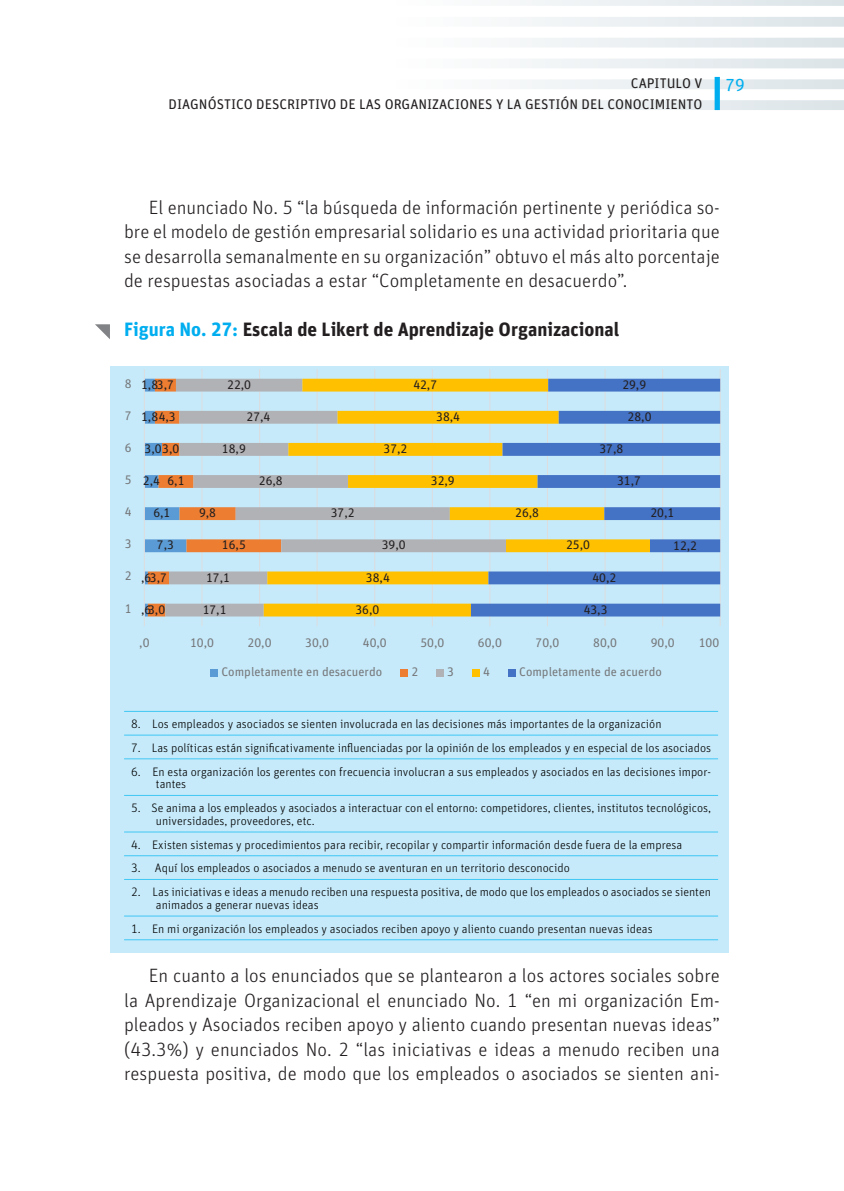
<style>
.page{position:relative;width:844px;height:1191px;background:#fff}
.page>*{position:absolute;margin:0;border:0;box-sizing:border-box;transform-origin:0 0}
.t1{font:300 19.25px/24.5px "FF Unit Pro";color:#231f20;text-align:justify}
.t2{font:700 19.25px "FF Unit Pro";color:#231f20}
.t3{font:17.5px "FF Unit Pro";color:#00aeef}
.t4{font:14px/21px "FF Unit Pro";color:#231f20;text-align:right}
.t5{font:12.42px "FF Unit Pro";letter-spacing:-.005em;color:#231f20}
.t6{font:12.42px "FF Unit Pro";color:#76787b}
.t7{font:300 12.25px/13px "FF Unit Pro";color:#000}
.s1{color:#00aeef}
</style>
<div class="page">
<svg style="left:520px;top:0;width:323px;height:6px;fill:#e9eef0"></svg>
<svg style="left:520px;top:17px;width:323px;height:10px;fill:#e9eef1"></svg>
<svg style="left:520px;top:38px;width:323px;height:10px;fill:#eaeff1"></svg>
<svg style="left:520px;top:59px;width:323px;height:9px;fill:#e8eef0"></svg>
<svg style="left:520px;top:79px;width:323px;height:10px;fill:#eaeff1"></svg>
<svg style="left:520px;top:100px;width:323px;height:10px;fill:#e9eef0"></svg>
<div style="left:714px;top:77px;width:5px;height:33px;background:#00aeef"></div>
<div style="left:110px;top:366px;width:618px;height:586px;background:#c6eafa"></div>
<hr style="left:124px;top:711px;width:594px;height:1px;background:#40c7f4">
<hr style="left:124px;top:734px;width:594px;height:1px;background:#40c7f4">
<hr style="left:124px;top:758px;width:594px;height:1px;background:#40c7f4">
<hr style="left:124px;top:795px;width:594px;height:1px;background:#40c7f4">
<hr style="left:124px;top:831px;width:594px;height:1px;background:#40c7f4">
<hr style="left:124px;top:855px;width:594px;height:1px;background:#40c7f4">
<hr style="left:124px;top:879px;width:594px;height:1px;background:#40c7f4">
<hr style="left:124px;top:915px;width:594px;height:1px;background:#40c7f4">
<hr style="left:124px;top:939px;width:594px;height:1px;background:#40c7f4">
<hr style="left:201px;top:369px;width:1px;height:257px;background:#dcdddf">
<hr style="left:259px;top:369px;width:1px;height:257px;background:#dcdddf">
<hr style="left:316px;top:369px;width:1px;height:257px;background:#dcdddf">
<hr style="left:374px;top:369px;width:1px;height:257px;background:#dcdddf">
<hr style="left:431px;top:369px;width:1px;height:257px;background:#dcdddf">
<hr style="left:489px;top:369px;width:1px;height:257px;background:#dcdddf">
<hr style="left:547px;top:369px;width:1px;height:257px;background:#dcdddf">
<hr style="left:604px;top:369px;width:1px;height:257px;background:#dcdddf">
<hr style="left:662px;top:369px;width:1px;height:257px;background:#dcdddf">
<hr style="left:719px;top:369px;width:1px;height:257px;background:#dcdddf">
<svg style="left:145px;top:379px;width:20px;height:237px"></svg>
<svg style="left:165px;top:379px;width:99px;height:237px"></svg>
<svg style="left:264px;top:379px;width:207px;height:237px"></svg>
<svg style="left:471px;top:379px;width:249px;height:237px"></svg>
<hr style="left:144px;top:369px;width:1px;height:257px;background:#dcdddf">
<div style="left:210px;top:669px;width:8px;height:8px;background:#5b9bd5"></div>
<div style="left:400px;top:669px;width:8px;height:8px;background:#ed7d31"></div>
<div style="left:436px;top:669px;width:7px;height:8px;background:#b1b2b6"></div>
<div style="left:472px;top:669px;width:7px;height:8px;background:#ffc000"></div>
<div style="left:507px;top:669px;width:8px;height:8px;background:#4472c4"></div>
<svg style="left:95px;top:324px;width:15px;height:15px"></svg>
<p class="t4" style="left:168px;top:72px;width:535px">CAPITULO V<br>DIAGNÓSTICO DESCRIPTIVO DE LAS ORGANIZACIONES Y LA GESTIÓN DEL CONOCIMIENTO</p>
<h2 class="t3" style="left:725px;top:72px;width:21px">79</h2>
<p class="t1" style="left:124px;top:194px;width:597px;text-indent:25px">El enunciado No. 5 “la búsqueda de información pertinente y periódica so&shy;bre el modelo de gestión empresarial solidario es una actividad prioritaria que se desarrolla semanalmente en su organización” obtuvo el más alto porcentaje de respuestas asociadas a estar “Completamente en desacuerdo”.</p>
<h1 class="t2" style="left:124px;top:315px;width:496px"><span class="s1">Figura No. 27:</span> Escala de Likert de Aprendizaje Organizacional</h1>
<p class="t6" style="left:125px;top:375px;width:8px">8</p>
<p class="t5" style="left:141px;top:376px;width:34px">1,83,7</p>
<p class="t5" style="left:227px;top:376px;width:25px">22,0</p>
<p class="t5" style="left:413px;top:376px;width:25px">42,7</p>
<p class="t5" style="left:622px;top:376px;width:25px">29,9</p>
<p class="t6" style="left:125px;top:407px;width:8px">7</p>
<p class="t5" style="left:141px;top:408px;width:36px">1,84,3</p>
<p class="t5" style="left:246px;top:408px;width:25px">27,4</p>
<p class="t5" style="left:436px;top:408px;width:25px">38,4</p>
<p class="t5" style="left:627px;top:408px;width:25px">28,0</p>
<p class="t6" style="left:125px;top:439px;width:8px">6</p>
<p class="t5" style="left:145px;top:440px;width:36px">3,03,0</p>
<p class="t5" style="left:222px;top:440px;width:25px">18,9</p>
<p class="t5" style="left:383px;top:440px;width:25px">37,2</p>
<p class="t5" style="left:599px;top:440px;width:25px">37,8</p>
<p class="t6" style="left:125px;top:471px;width:8px">5</p>
<p class="t5" style="left:143px;top:472px;width:19px">2,4</p>
<p class="t5" style="left:167px;top:472px;width:19px">6,1</p>
<p class="t5" style="left:259px;top:472px;width:25px">26,8</p>
<p class="t5" style="left:431px;top:472px;width:25px">32,9</p>
<p class="t5" style="left:617px;top:472px;width:25px">31,7</p>
<p class="t6" style="left:125px;top:503px;width:8px">4</p>
<p class="t5" style="left:153px;top:504px;width:19px">6,1</p>
<p class="t5" style="left:199px;top:504px;width:19px">9,8</p>
<p class="t5" style="left:331px;top:504px;width:25px">37,2</p>
<p class="t5" style="left:515px;top:504px;width:25px">26,8</p>
<p class="t5" style="left:650px;top:504px;width:25px">20,1</p>
<p class="t6" style="left:125px;top:535px;width:8px">3</p>
<p class="t5" style="left:157px;top:536px;width:19px">7,3</p>
<p class="t5" style="left:222px;top:536px;width:25px">16,5</p>
<p class="t5" style="left:381px;top:536px;width:25px">39,0</p>
<p class="t5" style="left:566px;top:536px;width:25px">25,0</p>
<p class="t5" style="left:673px;top:536px;width:25px">12,2</p>
<p class="t6" style="left:125px;top:567px;width:8px">2</p>
<p class="t5" style="left:141px;top:568px;width:27px">,63,7</p>
<p class="t5" style="left:206px;top:568px;width:25px">17,1</p>
<p class="t5" style="left:366px;top:568px;width:25px">38,4</p>
<p class="t5" style="left:592px;top:568px;width:25px">40,2</p>
<p class="t6" style="left:125px;top:599px;width:8px">1</p>
<p class="t5" style="left:141px;top:601px;width:12px">,6</p>
<p class="t5" style="left:148px;top:601px;width:19px">3,0</p>
<p class="t5" style="left:203px;top:601px;width:25px">17,1</p>
<p class="t5" style="left:355px;top:601px;width:25px">36,0</p>
<p class="t5" style="left:583px;top:601px;width:25px">43,3</p>
<p class="t6" style="left:139px;top:634px;width:12px">,0</p>
<p class="t6" style="left:190px;top:634px;width:25px">10,0</p>
<p class="t6" style="left:247px;top:634px;width:25px">20,0</p>
<p class="t6" style="left:305px;top:634px;width:25px">30,0</p>
<p class="t6" style="left:363px;top:634px;width:25px">40,0</p>
<p class="t6" style="left:420px;top:634px;width:25px">50,0</p>
<p class="t6" style="left:478px;top:634px;width:25px">60,0</p>
<p class="t6" style="left:535px;top:634px;width:25px">70,0</p>
<p class="t6" style="left:593px;top:634px;width:25px">80,0</p>
<p class="t6" style="left:650px;top:634px;width:25px">90,0</p>
<p class="t6" style="left:698px;top:634px;width:22px">100</p>
<p class="t6" style="left:221px;top:663px;width:162px">Completamente en desacuerdo</p>
<p class="t6" style="left:411px;top:663px;width:8px">2</p>
<p class="t6" style="left:447px;top:663px;width:8px">3</p>
<p class="t6" style="left:483px;top:663px;width:8px">4</p>
<p class="t6" style="left:519px;top:663px;width:144px">Completamente de acuerdo</p>
<p class="t7" style="left:131px;top:717px;width:531px">8. Los empleados y asociados se sienten involucrada en las decisiones más importantes de la organización</p>
<p class="t7" style="left:131px;top:741px;width:581px">7. Las políticas están significativamente influenciadas por la opinión de los empleados y en especial de los asociados</p>
<p class="t7" style="left:156px;top:764px;width:556px;text-indent:-25px">6. En esta organización los gerentes con frecuencia involucran a sus empleados y asociados en las decisiones impor&shy;tantes</p>
<p class="t7" style="left:156px;top:801px;width:556px;text-indent:-25px">5. Se anima a los empleados y asociados a interactuar con el entorno: competidores, clientes, institutos tecnológicos, universidades, proveedores, etc.</p>
<p class="t7" style="left:131px;top:837px;width:552px">4. Existen sistemas y procedimientos para recibir, recopilar y compartir información desde fuera de la empresa</p>
<p class="t7" style="left:131px;top:861px;width:440px">3. Aquí los empleados o asociados a menudo se aventuran en un territorio desconocido</p>
<p class="t7" style="left:156px;top:885px;width:556px;text-indent:-25px">2. Las iniciativas e ideas a menudo reciben una respuesta positiva, de modo que los empleados o asociados se sienten animados a generar nuevas ideas</p>
<p class="t7" style="left:131px;top:921px;width:523px">1. En mi organización los empleados y asociados reciben apoyo y aliento cuando presentan nuevas ideas</p>
<p class="t1" style="left:124px;top:962px;width:597px;text-indent:25px">En cuanto a los enunciados que se plantearon a los actores sociales sobre la Aprendizaje Organizacional el enunciado No. 1 “en mi organización Em&shy;pleados y Asociados reciben apoyo y aliento cuando presentan nuevas ideas” (43.3%) y enunciados No. 2 “las iniciativas e ideas a menudo reciben una respuesta positiva, de modo que los empleados o asociados se sienten ani-</p>
</div>
